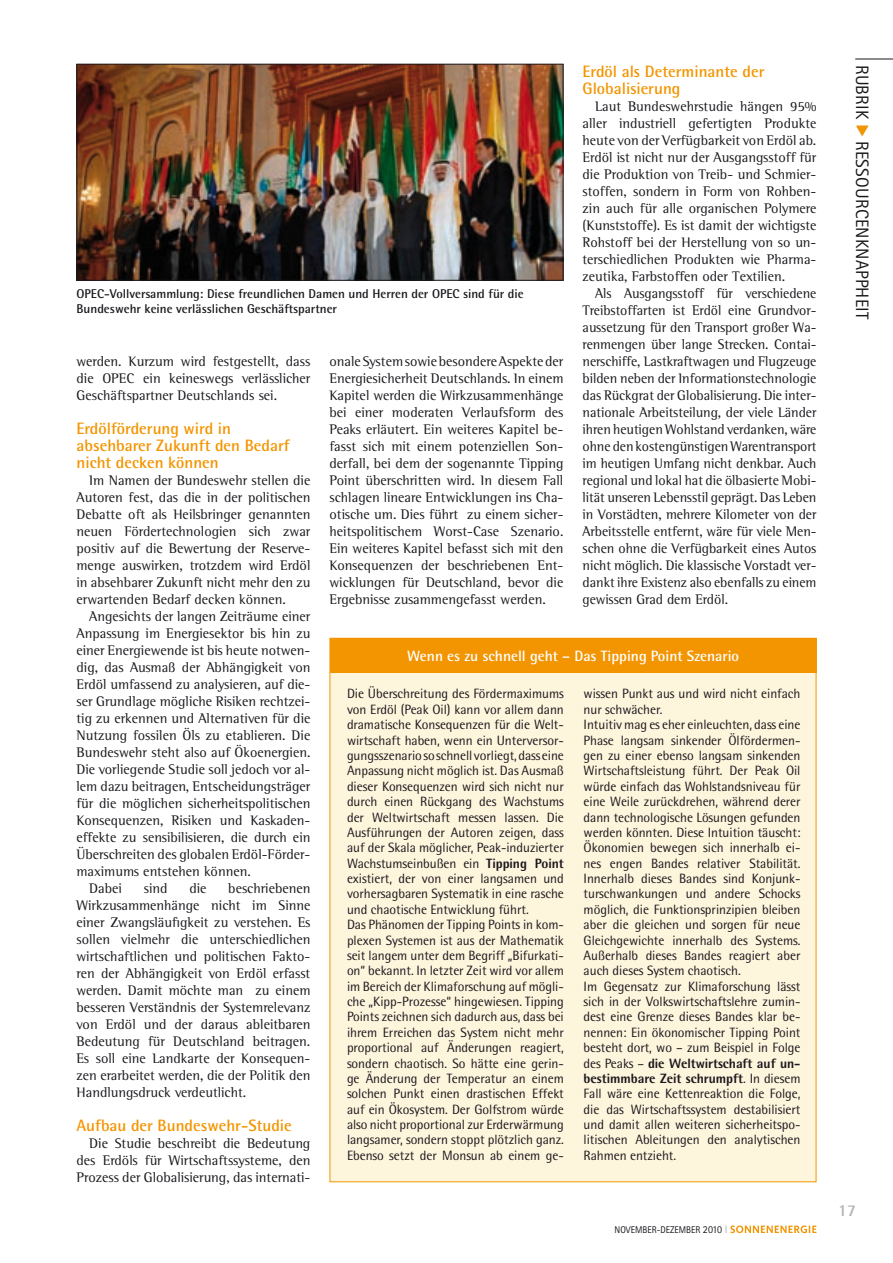
<style>
.page{position:relative;width:893px;height:1263px;background:#fff}
.page>*{position:absolute;margin:0;border:0;box-sizing:border-box;transform-origin:0 0}
.t1{font:18px "Rotis Sans Serif Std";letter-spacing:.01em;color:#1a171c}
.t2{font:700 16.5px/17px "Rotis Semi Sans Std";color:#f39500}
.t3{font:700 16.5px "Rotis Semi Sans Std";color:#b1b3b4}
.t4{font:700 15px "Rotis Semi Sans Std";color:#fff}
.t5{font:14.25px/17px "Rotis Semi Serif Std";color:#1a171c;text-align:justify}
.t6{font:13.5px/15.5px "Rotis Semi Sans Std";letter-spacing:-.005em;color:#1a171c}
.t7{font:700 12.75px/15px "Rotis Semi Sans Std";color:#1a171c}
.t8{font:9.75px "Rotis Sans Serif Std";color:#1a171c;scale:.95 1}
.s1{font-weight:800}
.s2{font-size:10.65px}
.s3{font-size:10.8px;color:#b1b3b4}
.s4{color:#0076bd}
</style>
<div class="page">
<svg style="left:730px;top:1225px;width:86px;height:8px"></svg>
<hr style="left:855px;top:59px;width:38px;height:1px;background:#1a171c">
<img style="left:79px;top:66px;width:482px;height:213px">
<div style="left:77px;top:64px;width:486px;height:217px;border:1px solid #1a171c"></div>
<svg style="left:856px;top:125px;width:13px;height:12px"></svg>
<div style="left:330px;top:638px;width:486px;height:544px;background:#fef5dd"></div>
<div style="left:330px;top:638px;width:486px;height:34px;background:#f39500"></div>
<p class="t2" style="left:583px;top:62px;width:183px">Erdöl als Determinante der<br>Globalisierung</p>
<p class="t5" style="left:583px;top:97px;width:235px;text-indent:13px">Laut Bundeswehrstudie hängen 95% aller industriell gefertigten Produkte heute von der Verfügbarkeit von Erdöl ab.<br>Erdöl ist nicht nur der Ausgangsstoff für die Produktion von Treib- und Schmier&shy;stoffen, sondern in Form von Rohben&shy;zin auch für alle organischen Polymere (Kunststoffe). Es ist damit der wichtigste Rohstoff bei der Herstellung von so un&shy;terschiedlichen Produkten wie Pharma&shy;zeutika, Farbstoffen oder Textilien.</p>
<p class="t5" style="left:583px;top:284px;width:235px;text-indent:13px">Als Ausgangsstoff für verschiedene Treibstoffarten ist Erdöl eine Grundvor&shy;aussetzung für den Transport großer Wa&shy;renmengen über lange Strecken. Contai&shy;nerschiffe, Lastkraftwagen und Flugzeuge bilden neben der Informationstechnologie das Rückgrat der Globalisierung. Die inter&shy;nationale Arbeitsteilung, der viele Länder ihren heutigen Wohlstand verdanken, wäre ohne den kostengünstigen Warentransport im heutigen Umfang nicht denkbar. Auch regional und lokal hat die ölbasierte Mobi&shy;lität unseren Lebensstil geprägt. Das Leben in Vorstädten, mehrere Kilometer von der Arbeitsstelle entfernt, wäre für viele Men&shy;schen ohne die Verfügbarkeit eines Autos nicht möglich. Die klassische Vorstadt ver&shy;dankt ihre Existenz also ebenfalls zu einem gewissen Grad dem Erdöl.</p>
<p class="t7" style="left:77px;top:286px;width:449px">OPEC-Vollversammlung: Diese freundlichen Damen und Herren der OPEC sind für die<br>Bundeswehr keine verlässlichen Geschäftspartner</p>
<p class="t5" style="left:77px;top:352px;width:235px">werden. Kurzum wird festgestellt, dass die OPEC ein keineswegs verlässlicher Geschäftspartner Deutschlands sei.</p>
<p class="t2" style="left:77px;top:419px;width:215px">Erdölförderung wird in absehbarer Zukunft den Bedarf nicht decken können</p>
<p class="t5" style="left:77px;top:471px;width:235px;text-indent:13px">Im Namen der Bundeswehr stellen die Autoren fest, das die in der politischen Debatte oft als Heilsbringer genannten neuen Fördertechnologien sich zwar positiv auf die Bewertung der Reserve&shy;menge auswirken, trotzdem wird Erdöl in absehbarer Zukunft nicht mehr den zu erwartenden Bedarf decken können.</p>
<p class="t5" style="left:89px;top:608px;width:223px">Angesichts der langen Zeiträume einer</p>
<p class="t5" style="left:77px;top:625px;width:235px">Anpassung im Energiesektor bis hin zu</p>
<p class="t5" style="left:77px;top:642px;width:235px">einer Energiewende ist bis heute notwen-</p>
<p class="t5" style="left:77px;top:659px;width:235px">dig, das Ausmaß der Abhängigkeit von</p>
<p class="t5" style="left:77px;top:676px;width:235px">Erdöl umfassend zu analysieren, auf die-</p>
<p class="t5" style="left:77px;top:693px;width:235px">ser Grundlage mögliche Risiken rechtzei-</p>
<p class="t5" style="left:77px;top:710px;width:235px">tig zu erkennen und Alternativen für die</p>
<p class="t5" style="left:77px;top:727px;width:235px">Nutzung fossilen Öls zu etablieren. Die</p>
<p class="t5" style="left:77px;top:744px;width:235px">Bundeswehr steht also auf Ökoenergien.</p>
<p class="t5" style="left:77px;top:761px;width:235px">Die vorliegende Studie soll jedoch vor al-</p>
<p class="t5" style="left:77px;top:778px;width:235px">lem dazu beitragen, Entscheidungsträger</p>
<p class="t5" style="left:77px;top:795px;width:235px">für die möglichen sicherheitspolitischen</p>
<p class="t5" style="left:77px;top:812px;width:235px">Konsequenzen, Risiken und Kaskaden-</p>
<p class="t5" style="left:77px;top:829px;width:235px">effekte zu sensibilisieren, die durch ein</p>
<p class="t5" style="left:77px;top:846px;width:235px">Überschreiten des globalen Erdöl-Förder-</p>
<p class="t5" style="left:77px;top:863px;width:176px">maximums entstehen können.</p>
<p class="t5" style="left:89px;top:880px;width:34px">Dabei</p>
<p class="t5" style="left:144px;top:880px;width:25px">sind</p>
<p class="t5" style="left:189px;top:880px;width:19px">die</p>
<p class="t5" style="left:330px;top:352px;width:235px">onale System sowie besondere Aspekte der Energiesicherheit Deutschlands. In einem Kapitel werden die Wirkzusammenhänge bei einer moderaten Verlaufsform des Peaks erläutert. Ein weiteres Kapitel be&shy;fasst sich mit einem potenziellen Son&shy;derfall, bei dem der sogenannte Tipping Point überschritten wird. In diesem Fall schlagen lineare Entwicklungen ins Cha&shy;otische um. Dies führt zu einem sicher&shy;heitspolitischem Worst-Case Szenario.<br>Ein weiteres Kapitel befasst sich mit den Konsequenzen der beschriebenen Ent&shy;wicklungen für Deutschland, bevor die Ergebnisse zusammengefasst werden.</p>
<p class="t4" style="left:407px;top:646px;width:333px">Wenn es zu schnell geht – Das Tipping Point Szenario</p>
<p class="t6" style="left:584px;top:686px;width:218px">wissen Punkt aus und wird nicht einfach nur schwächer.<br>I ntuitiv mag es eher einleuchten, dass eine Phase langsam sinkender Ölfördermen&shy;gen zu einer ebenso langsam sinkenden Wirtschaftsleistung führt. Der Peak Oil würde einfach das Wohlstandsniveau für eine Weile zurückdrehen, während derer dann technologische Lösungen gefunden werden könnten. Diese I ntuition täuscht:<br>Ökonomien bewegen sich innerhalb ei&shy;nes engen Bandes relativer Stabilität.<br>I nnerhalb dieses Bandes sind Konjunk&shy;turschwankungen und andere Schocks möglich, die Funktionsprinzipien bleiben aber die gleichen und sorgen für neue Gleichgewichte innerhalb des Systems.<br>Außerhalb dieses Bandes reagiert aber auch dieses System chaotisch.<br>I m Gegensatz zur Klimaforschung lässt sich in der Volkswirtschaftslehre zumin&shy;dest eine Grenze dieses Bandes klar be&shy;nennen: Ein ökonomischer Tipping Point besteht dort, wo – zum Beispiel in Folge des Peaks – <span class="s1">die Weltwirtschaft auf un&shy;bestimmbare Zeit schrumpft</span>. I n diesem Fall wäre eine Kettenreaktion die Folge, die das Wirtschaftssystem destabilisiert und damit allen weiteren sicherheitspo&shy;litischen Ableitungen den analytischen Rahmen entzieht.</p>
<p class="t6" style="left:347px;top:686px;width:218px">Die Überschreitung des Fördermaximums von Erdöl (Peak Oil) kann vor allem dann dramatische Konsequenzen für die Welt&shy;wirtschaft haben, wenn ein Unterversor&shy;gungsszenario so schnell vorliegt, dass eine Anpassung nicht möglich ist. Das Ausmaß dieser Konsequenzen wird sich nicht nur durch einen Rückgang des Wachstums der Weltwirtschaft messen lassen. Die Ausführungen der Autoren zeigen, dass auf der Skala möglicher, Peak-induzierter Wachstumseinbußen ein <span class="s1">Tipping Point </span>existiert, der von einer langsamen und vorhersagbaren Systematik in eine rasche und chaotische Entwicklung führt.<br>Das Phänomen der Tipping Points in kom&shy;plexen Systemen ist aus der Mathematik seit langem unter dem Begriff „Bifurkati&shy;on“ bekannt. I n letzter Zeit wird vor allem im Bereich der Klimaforschung auf mögli&shy;che „Kipp-Prozesse“ hingewiesen. Tipping Points zeichnen sich dadurch aus, dass bei ihrem Erreichen das System nicht mehr proportional auf Änderungen reagiert, sondern chaotisch. So hätte eine gerin&shy;ge Änderung der Temperatur an einem solchen Punkt einen drastischen Effekt auf ein Ökosystem. Der Golfstrom würde also nicht proportional zur Erderwärmung langsamer, sondern stoppt plötzlich ganz.<br>Ebenso setzt der Monsun ab einem ge-</p>
<p class="t5" style="left:77px;top:880px;width:235px;text-indent:152px">beschriebenen Wirkzusammenhänge nicht im Sinne einer Zwangslä ufigkeit zu verstehen. Es sollen vielmehr die unterschiedlichen wirtschaftlichen und politischen Fakto&shy;ren der Abhä ngigkeit von Erdöl erfasst werden. Damit möchte man zu einem besseren Verstä ndnis der Systemrelevanz von Erdöl und der daraus ableitbaren Bedeutung für Deutschland beitragen.<br>Es soll eine Landkarte der Konsequen&shy;zen erarbeitet werden, die der Politik den Handlungsdruck verdeutlicht.</p>
<p class="t2" style="left:77px;top:1117px;width:217px">Aufbau der Bundeswehr-Studie</p>
<p class="t5" style="left:77px;top:1135px;width:235px;text-indent:13px">Die Studie beschreibt die Bedeutung des Erdöls für Wirtschaftssysteme, den Prozess der Globalisierung, das internati-</p>
<p class="t8" style="left:615px;top:1223px;width:121px">NOVEMBER-DEZEMBER <span class="s2">2010</span> <span class="s3">I</span></p>
<p class="t1" style="left:873px;top:65px;width:255px;rotate:90deg">RUBRIK <span class="s4">◆</span> RESSOURCENKNAPPHEIT</p>
<p class="t3" style="left:838px;top:1200px;width:19px">17</p>
</div>
